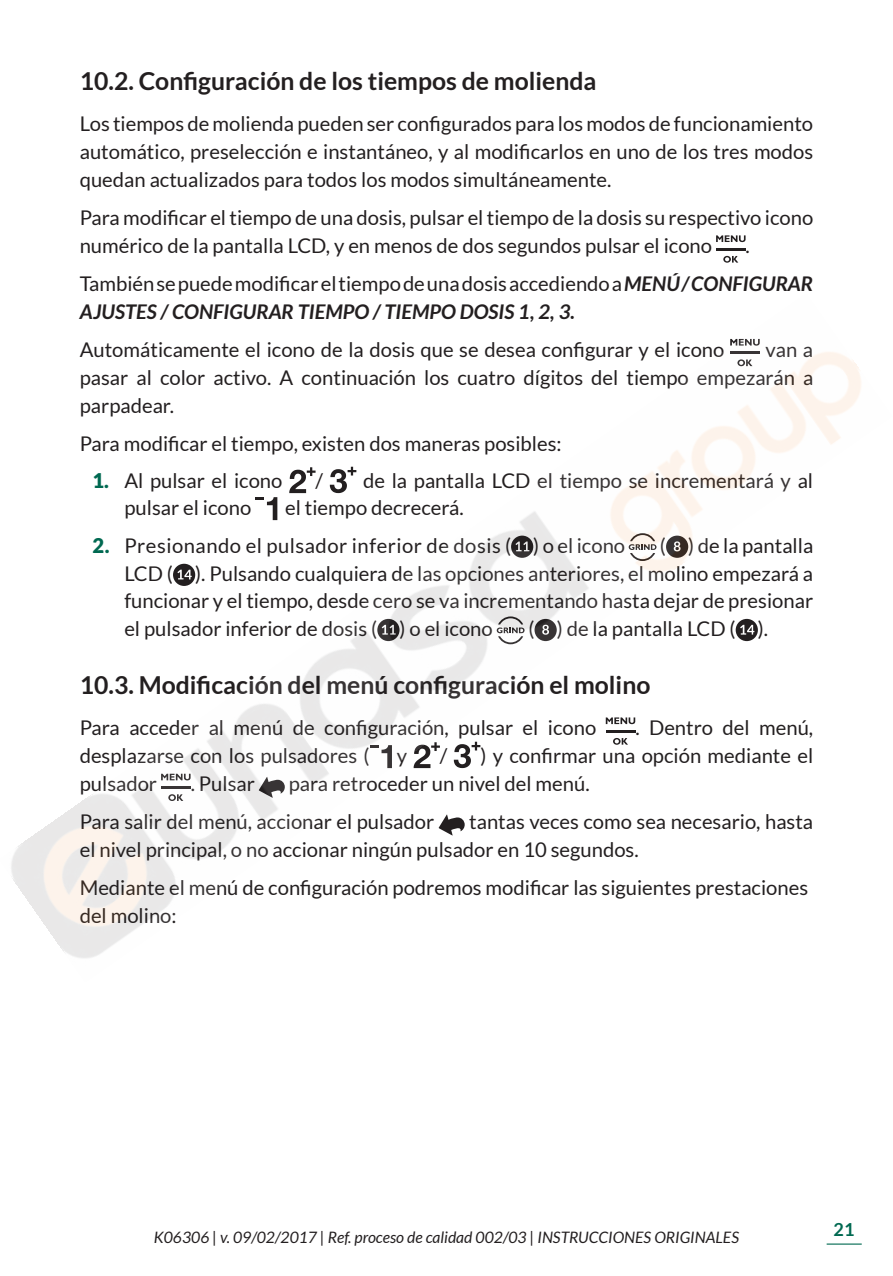
<style>
.page{position:relative;width:893px;height:1276px;background:#fff}
.page>*{position:absolute;margin:0;border:0;box-sizing:border-box;transform-origin:0 0}
.t1{font:700 24.75px "Lato";color:#231f20}
.t2{font:20.25px/28.1px "Lato";color:#231f20}
.t3{font:20.25px "Lato";letter-spacing:.025em;color:#231f20}
.t4{font:italic 700 20.25px "Lato";color:#231f20}
.t5{font:700 18px "Lato";color:#006951}
.t6{font:italic 15.75px "Lato";color:#231f20}
.s1{font-weight:700;font-style:italic}
.s2{font-weight:900;color:#006951}
</style>
<div class="page">
<hr style="left:827px;top:1243px;width:35px;height:1px;background:#006951">
<svg style="left:716px;top:235px;width:30px;height:7px"></svg>
<svg style="left:723px;top:256px;width:15px;height:7px"></svg>
<hr style="left:716px;top:248px;width:30px;height:2px;background:#231f20">
<img style="left:11px;top:338px;width:850px;height:620px">
<p class="t1" style="left:80px;top:67px;width:518px">10.2. Configuración de los tiempos de molienda</p>
<p class="t2" style="left:80px;top:109px;width:735px;text-align:justify">Los tiempos de molienda pueden ser configurados para los modos de funcionamiento automático, preselección e instantáneo, y al modificarlos en uno de los tres modos quedan actualizados para todos los modos simultáneamente.</p>
<p class="t2" style="left:80px;top:203px;width:735px">Para modificar el tiempo de una dosis, pulsar el tiempo de la dosis su respectivo icono numérico de la pantalla LCD, y en menos de dos segundos pulsar el icono</p>
<p class="t2" style="left:80px;top:227px;width:735px;line-height:37.6px;text-indent:666px">.<br>También se puede modificar el tiempo de una dosis accediendo a <span class="s1">MENÚ / CONFIGURAR</span></p>
<p class="t4" style="left:80px;top:300px;width:497px">AJUSTES / CONFIGURAR TIEMPO / TIEMPO DOSIS 1, 2, 3.</p>
<p class="t2" style="left:80px;top:335px;width:646px">Automáticamente el icono de la dosis que se desea configurar y el icono</p>
<p class="t2" style="left:80px;top:335px;width:735px;text-align:justify;text-indent:686px">van a pasar al color activo. A continuación los cuatro dígitos del tiempo empezarán a parpadear.</p>
<p class="t2" style="left:80px;top:429px;width:483px">Para modificar el tiempo, existen dos maneras posibles:</p>
<p class="t2" style="left:92px;top:467px;width:192px"><span class="s2">1.</span> Al pulsar el icono</p>
<p class="t2" style="left:316px;top:467px;width:9px">/</p>
<p class="t2" style="left:363px;top:467px;width:452px">de la pantalla LCD el tiempo se incrementará y al</p>
<p class="t2" style="left:124px;top:494px;width:128px">pulsar el icono</p>
<p class="t2" style="left:285px;top:494px;width:180px">el tiempo decrecerá.</p>
<p class="t3" style="left:92px;top:534px;width:534px"><span class="s2">2.</span> Presionando el pulsador inferior de dosis ( ) o el icono</p>
<p class="t2" style="left:124px;top:532px;width:690px;text-align:justify;text-indent:536px">( ) de la pantalla LCD ( ). Pulsando cualquiera de las opciones anteriores, el molino empezará a funcionar y el tiempo, desde cero se va incrementando hasta dejar de presionar el pulsador inferior de dosis ( ) o el icono</p>
<p class="t2" style="left:528px;top:615px;width:241px">( ) de la pantalla LCD ( ).</p>
<p class="t1" style="left:80px;top:671px;width:572px">10.3. Modificación del menú configuración el molino</p>
<p class="t2" style="left:80px;top:713px;width:518px">Para acceder al menú de configuración, pulsar el icono</p>
<p class="t2" style="left:635px;top:713px;width:179px">. Dentro del menú,</p>
<p class="t2" style="left:80px;top:742px;width:291px">desplazarse con los pulsadores (</p>
<p class="t2" style="left:397px;top:742px;width:12px">y</p>
<p class="t2" style="left:440px;top:742px;width:9px">/</p>
<p class="t2" style="left:480px;top:742px;width:334px">) y confirmar una opción mediante el</p>
<p class="t2" style="left:80px;top:770px;width:79px">pulsador</p>
<p class="t2" style="left:191px;top:770px;width:66px">. Pulsar</p>
<p class="t2" style="left:80px;top:765px;width:511px;line-height:37.8px;text-indent:209px">para retroceder un nivel del menú.<br>Para salir del menú, accionar el pulsador</p>
<p class="t2" style="left:80px;top:807px;width:735px;text-indent:389px">tantas veces como sea necesario, hasta el nivel principal, o no accionar ningún pulsador en 10 segundos.</p>
<p class="t2" style="left:80px;top:873px;width:730px">Mediante el menú de configuración podremos modificar las siguientes prestaciones del molino:</p>
<p class="t6" style="left:154px;top:1229px;width:587px">K06306 | v. 09/02/2017 | Ref. proceso de calidad 002/03 | INSTRUCCIONES ORIGINALES</p>
<p class="t5" style="left:834px;top:1219px;width:22px">21</p>
</div>
